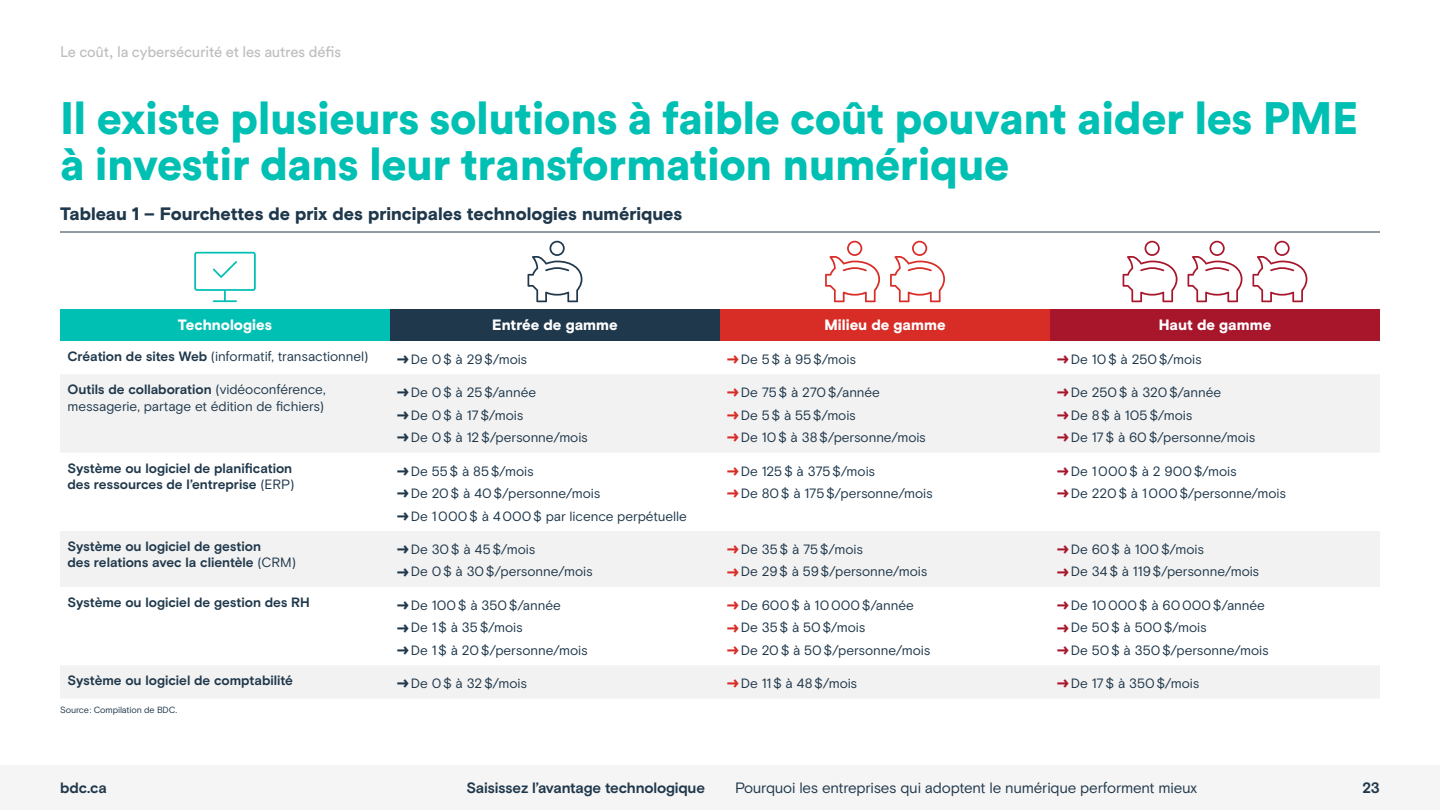
<style>
.page{position:relative;width:1440px;height:810px;background:#fff}
.page>*{position:absolute;margin:0;border:0;box-sizing:border-box;transform-origin:0 0}
.t1{font:900 45px/46.5px "Circular Std";letter-spacing:-.01em;color:#00bfb3}
.t2{font:900 18px "Basis Grotesque";letter-spacing:-.005em;color:#1f384b}
.t3{font:15px "Basis Grotesque";letter-spacing:-.015em;color:#1f384b}
.t4{font:900 15px "Basis Grotesque";color:#fff}
.t5{font:700 15px "Basis Grotesque";letter-spacing:-.01em;color:#1f384b}
.t6{font:15px "Circular Std";letter-spacing:-.01em;color:#bfbebd}
.t7{font:13.5px/22.5px "Basis Grotesque";letter-spacing:-.005em;color:#1f384b}
.t8{font:700 13.5px/16.5px "Basis Grotesque";letter-spacing:-.005em;color:#1f384b}
.t9{font:9px "Basis Grotesque";letter-spacing:-.02em;color:#1f384b}
.s1{font-weight:700}
.s2{font-family:"Basis BDC Extra Glyphs";font-weight:900;font-size:16.5px}
.s3{font-family:"Basis BDC Extra Glyphs";font-weight:900;font-size:16.5px;color:#d82c26}
.s4{font-family:"Basis BDC Extra Glyphs";font-weight:900;font-size:16.5px;color:#a8162c}
.s5{font-weight:400}
</style>
<div class="page">
<div style="left:60px;top:309px;width:330px;height:32px;background:#00bfb3"></div>
<div style="left:390px;top:309px;width:330px;height:32px;background:#1f384b"></div>
<div style="left:720px;top:309px;width:330px;height:32px;background:#d82c26"></div>
<div style="left:1050px;top:309px;width:330px;height:32px;background:#a8162c"></div>
<svg style="left:60px;top:375px;width:1320px;height:323px;fill:#f3f2f2"></svg>
<hr style="left:60px;top:232px;width:330px;height:1px;background:#1f384b">
<hr style="left:390px;top:232px;width:330px;height:1px;background:#1f384b">
<hr style="left:720px;top:232px;width:330px;height:1px;background:#1f384b">
<hr style="left:1050px;top:232px;width:330px;height:1px;background:#1f384b">
<svg style="left:194px;top:252px;width:62px;height:50px"></svg>
<svg style="left:528px;top:241px;width:54px;height:61px"></svg>
<svg style="left:825px;top:241px;width:55px;height:61px"></svg>
<svg style="left:1123px;top:241px;width:55px;height:61px"></svg>
<svg style="left:890px;top:241px;width:55px;height:61px"></svg>
<svg style="left:1188px;top:241px;width:54px;height:61px"></svg>
<svg style="left:1252px;top:241px;width:55px;height:61px"></svg>
<div style="left:0;top:765px;width:1440px;height:45px;background:#f6f5f5"></div>
<p class="t6" style="left:60px;top:43px;width:283px">Le coût, la cybersécurité et les autres défis</p>
<h1 class="t1" style="left:60px;top:94px;width:1300px">Il existe plusieurs solutions à faible coût pouvant aider les PME à investir dans leur transformation numérique</h1>
<h2 class="t2" style="left:60px;top:203px;width:624px">Tableau 1 – Fourchettes de prix des principales technologies numériques</h2>
<p class="t4" style="left:178px;top:316px;width:96px">Technologies</p>
<p class="t4" style="left:492px;top:316px;width:127px">Entrée de gamme</p>
<p class="t4" style="left:824px;top:316px;width:123px">Milieu de gamme</p>
<p class="t4" style="left:1159px;top:316px;width:114px">Haut de gamme</p>
<p class="t7" style="left:68px;top:345px;width:302px"><span class="s1">Création de sites Web</span> (informatif, transactionnel)</p>
<p class="t7" style="left:398px;top:348px;width:131px"><span class="s2">&gt;</span>De 0$ à 29$/mois</p>
<p class="t7" style="left:728px;top:348px;width:130px"><span class="s3">&gt;</span>De 5$ à 95$/mois</p>
<p class="t7" style="left:1058px;top:348px;width:146px"><span class="s4">&gt;</span>De 10$ à 250$/mois</p>
<p class="t7" style="left:67px;top:381px;width:260px;line-height:16.5px"><span class="s1">Outils de collaboration</span> (vidéoconférence, messagerie, partage et édition de fichiers)</p>
<p class="t7" style="left:398px;top:381px;width:192px"><span class="s2">&gt;</span>De 0$ à 25$/année<br><span class="s2">&gt;</span>De 0$ à 17$/mois<br><span class="s2">&gt;</span>De 0$ à 12$/personne/mois</p>
<p class="t7" style="left:728px;top:381px;width:200px"><span class="s3">&gt;</span>De 75$ à 270$/année<br><span class="s3">&gt;</span>De 5$ à 55$/mois<br><span class="s3">&gt;</span>De 10$ à 38$/personne/mois</p>
<p class="t7" style="left:1058px;top:381px;width:199px"><span class="s4">&gt;</span>De 250$ à 320$/année<br><span class="s4">&gt;</span>De 8$ à 105$/mois<br><span class="s4">&gt;</span>De 17$ à 60$/personne/mois</p>
<p class="t8" style="left:68px;top:460px;width:228px">Système ou logiciel de planification des ressources de l’entreprise <span class="s5">(ERP)</span></p>
<p class="t7" style="left:398px;top:459px;width:291px"><span class="s2">&gt;</span>De 55$ à 85$/mois<br><span class="s2">&gt;</span>De 20$ à 40$/personne/mois<br><span class="s2">&gt;</span>De 1000$ à 4000$ par licence perpétuelle</p>
<p class="t7" style="left:728px;top:459px;width:207px"><span class="s3">&gt;</span>De 125$ à 375$/mois<br><span class="s3">&gt;</span>De 80$ à 175$/personne/mois</p>
<p class="t7" style="left:1058px;top:459px;width:230px"><span class="s4">&gt;</span>De 1000$ à 2 900$/mois<br><span class="s4">&gt;</span>De 220$ à 1000$/personne/mois</p>
<p class="t8" style="left:67px;top:538px;width:230px">Système ou logiciel de gestion<br>des relations avec la clientèle <span class="s5">(CRM)</span></p>
<p class="t7" style="left:398px;top:538px;width:197px"><span class="s2">&gt;</span>De 30$ à 45$/mois<br><span class="s2">&gt;</span>De 0$ à 30$/personne/mois</p>
<p class="t7" style="left:728px;top:538px;width:201px"><span class="s3">&gt;</span>De 35$ à 75$/mois<br><span class="s3">&gt;</span>De 29$ à 59$/personne/mois</p>
<p class="t7" style="left:1058px;top:538px;width:203px"><span class="s4">&gt;</span>De 60$ à 100$/mois<br><span class="s4">&gt;</span>De 34$ à 119$/personne/mois</p>
<p class="t8" style="left:67px;top:594px;width:244px">Système ou logiciel de gestion des RH</p>
<p class="t7" style="left:398px;top:594px;width:192px"><span class="s2">&gt;</span>De 100$ à 350$/année <span class="s2">&gt;</span>De 1$ à 35$/mois<br><span class="s2">&gt;</span>De 1$ à 20$/personne/mois</p>
<p class="t7" style="left:728px;top:594px;width:204px"><span class="s3">&gt;</span>De 600$ à 10000$/année <span class="s3">&gt;</span>De 35$ à 50$/mois<br><span class="s3">&gt;</span>De 20$ à 50$/personne/mois</p>
<p class="t7" style="left:1058px;top:594px;width:213px"><span class="s4">&gt;</span>De 10000$ à 60000$/année <span class="s4">&gt;</span>De 50$ à 500$/mois<br><span class="s4">&gt;</span>De 50$ à 350$/personne/mois</p>
<p class="t8" style="left:67px;top:672px;width:227px">Système ou logiciel de comptabilité</p>
<p class="t7" style="left:398px;top:672px;width:131px"><span class="s2">&gt;</span>De 0$ à 32$/mois</p>
<p class="t7" style="left:728px;top:672px;width:131px"><span class="s3">&gt;</span>De 11$ à 48$/mois</p>
<p class="t7" style="left:1058px;top:672px;width:144px"><span class="s4">&gt;</span>De 17$ à 350$/mois</p>
<p class="t9" style="left:60px;top:704px;width:119px">Source: Compilation de BDC.</p>
<p class="t5" style="left:60px;top:779px;width:49px">bdc.ca</p>
<p class="t5" style="left:466px;top:779px;width:240px">Saisissez l’avantage technologique</p>
<p class="t3" style="left:735px;top:779px;width:463px">Pourquoi les entreprises qui adoptent le numérique performent mieux</p>
<p class="t5" style="left:1363px;top:779px;width:19px">23</p>
</div>
